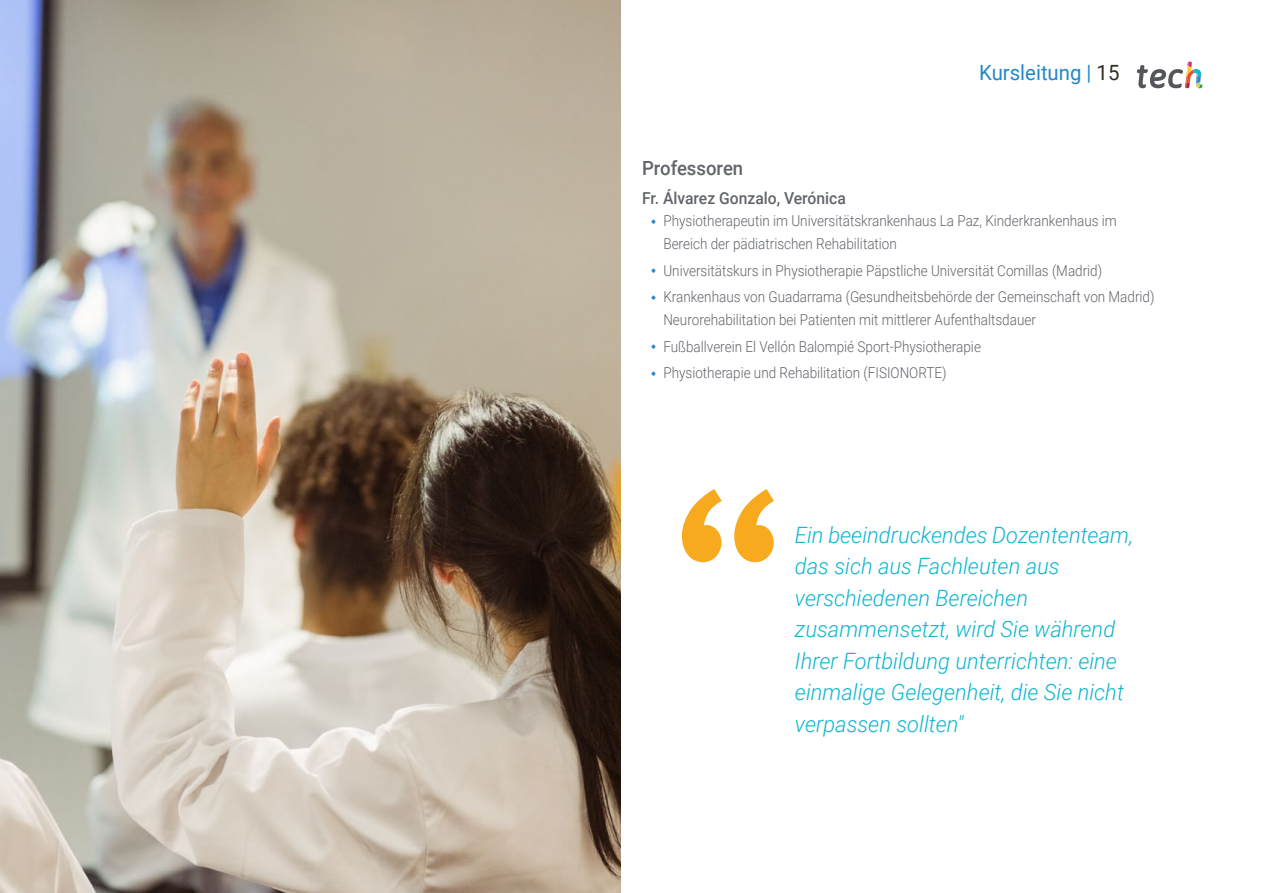
<style>
.page{position:relative;width:1263px;height:893px;background:#fff}
.page>*{position:absolute;margin:0;border:0;box-sizing:border-box;transform-origin:0 0}
.t1{font:italic 300 22.5px/31.5px "Roboto";color:#0fb6cf}
.t2{font:21px "Roboto";color:#2488c9}
.t3{font:500 19.5px "Roboto";color:#61646a;scale:.95 1}
.t4{font:500 16.5px "Roboto";color:#61646a;scale:.95 1}
.t5{font:300 15px/26.7px "Roboto";color:#61646a;scale:.9 1}
.s1{color:#312e20}
</style>
<div class="page">
<svg style="left:1137px;top:62px;width:65px;height:27px"></svg>
<img style="left:0;top:0;width:621px;height:893px">
<svg style="left:682px;top:489px;width:92px;height:73px"></svg>
<h3 class="t3" style="left:642px;top:154px;width:108px">Professoren</h3>
<h2 class="t2" style="left:979px;top:57px;width:142px">Kursleitung | <span class="s1">15</span></h2>
<p class="t4" style="left:642px;top:187px;width:216px">Fr. Álvarez Gonzalo, Verónica</p>
<p class="t5" style="left:663px;top:209px;width:505px;line-height:22.5px">Physiotherapeutin im Universitätskrankenhaus La Paz, Kinderkrankenhaus im<br>Bereich der pädiatrischen Rehabilitation</p>
<p class="t5" style="left:663px;top:256px;width:547px">Universitätskurs in Physiotherapie Päpstliche Universität Comillas (Madrid)<br>Krankenhaus von Guadarrama (Gesundheitsbehörde der Gemeinschaft von Madrid)</p>
<p class="t5" style="left:663px;top:306px;width:415px">Neurorehabilitation bei Patienten mit mittlerer Aufenthaltsdauer<br>Fußballverein El Vellón Balompié Sport-Physiotherapie<br>Physiotherapie und Rehabilitation (FISIONORTE)</p>
<h1 class="t1" style="left:795px;top:518px;width:340px">Ein beeindruckendes Dozententeam, das sich aus Fachleuten aus verschiedenen Bereichen zusammensetzt, wird Sie während<br>Ihrer Fortbildung unterrichten: eine einmalige Gelegenheit, die Sie nicht verpassen sollten"</h1>
</div>
